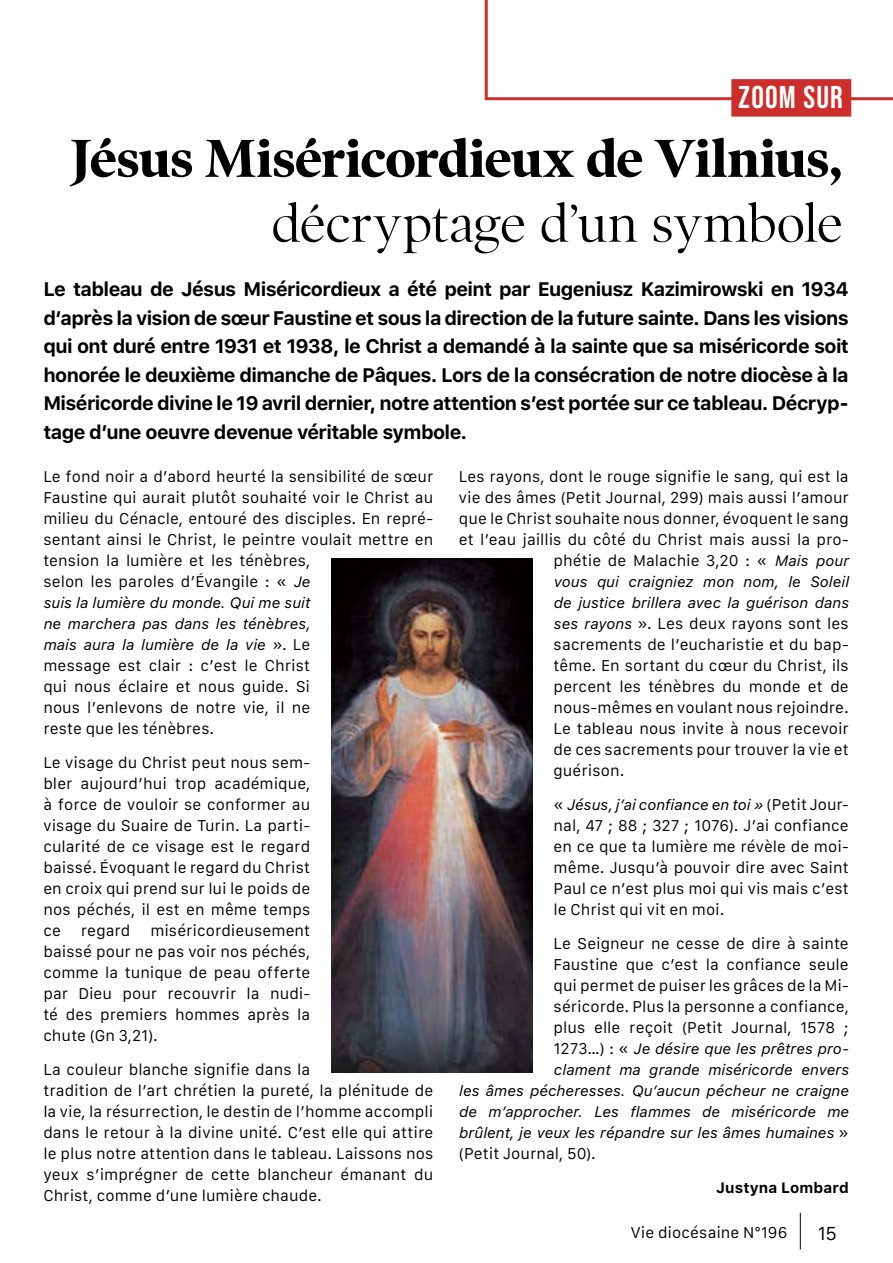
<style>
.page{position:relative;width:893px;height:1263px;background:#fff}
.page>*{position:absolute;margin:0;border:0;box-sizing:border-box;transform-origin:0 0}
.t1{font:700 54px "Poynter OS Disp";letter-spacing:-.01em;color:#000}
.t2{font:54px "Poynter OS Disp";letter-spacing:-.01em;color:#000}
.t3{font:31.5px "Bebas Neue";letter-spacing:.035em;color:#fff}
.t4{font:700 19.5px/28.5px "Galvji";letter-spacing:-.03em;color:#000;text-align:justify}
.t5{font:18px "Galvji";color:#000}
.t6{font:15px/21px "Galvji";letter-spacing:.005em;color:#000;text-align:justify}
.t7{font:italic 15px "Galvji";letter-spacing:.005em;color:#000}
.t8{font:700 15px "Galvji";letter-spacing:.01em;color:#000}
.s1{font-style:italic}
.s2{font-style:normal}
</style>
<div class="page">
<hr style="left:800px;top:1213px;width:1px;height:36px;background:#000">
<svg style="left:485px;top:0;width:408px;height:100px"></svg>
<div style="left:731px;top:79px;width:120px;height:38px;background:#cb2e2b"></div>
<img style="left:332px;top:558px;width:200px;height:514px">
<h2 class="t3" style="left:739px;top:79px;width:106px">ZOOM SUR</h2>
<h1 class="t1" style="left:71px;top:127px;width:773px">Jésus Miséricordieux de Vilnius,</h1>
<h1 class="t2" style="left:271px;top:193px;width:573px">décryptage d’un symbole</h1>
<p class="t4" style="left:43px;top:275px;width:807px">Le tableau de Jésus Miséricordieux a été peint par Eugeniusz Kazimirowski en 1934 d’après la vision de sœur Faustine et sous la direction de la future sainte. Dans les visions qui ont duré entre 1931 et 1938, le Christ a demandé à la sainte que sa miséricorde soit honorée le deuxième dimanche de Pâques. Lors de la consécration de notre diocèse à la Miséricorde divine le 19 avril dernier, notre attention s’est portée sur ce tableau. Décryp&shy;tage d’une oeuvre devenue véritable symbole.</p>
<p class="t6" style="left:43px;top:467px;width:391px;text-align:left">Le fond noir a d’abord heurté la sensibilité de sœur Faustine qui aurait plutôt souhaité voir le Christ au milieu du Cénacle, entouré des disciples. En repré&shy;sentant ainsi le Christ, le peintre voulait mettre en tension la lumière et les ténèbres,<br>selon les paroles d’Évangile : « <span class="s1">Je<br>suis la lumière du monde. Qui me suit<br>ne marchera pas dans les ténèbres,<br>mais aura la lumière de la vie</span> ». Le<br>message est clair : c’est le Christ<br>qui nous éclaire et nous guide. Si<br>nous l’enlevons de notre vie, il ne<br>reste que les ténèbres.</p>
<p class="t6" style="left:43px;top:753px;width:268px">Le visage du Christ peut nous sem&shy;bler aujourd’hui trop académique, à force de vouloir se conformer au visage du Suaire de Turin. La parti&shy;cularité de ce visage est le regard baissé. Évoquant le regard du Christ en croix qui prend sur lui le poids de nos péchés, il est en même temps ce</p>
<p class="t6" style="left:459px;top:467px;width:391px">Les rayons, dont le rouge signifie le sang, qui est la</p>
<p class="t6" style="left:459px;top:488px;width:391px">vie des âmes (Petit Journal, 299) mais aussi l’amour</p>
<p class="t6" style="left:459px;top:509px;width:391px">que le Christ souhaite nous donner, évoquent le sang</p>
<p class="t6" style="left:459px;top:530px;width:391px">et l’eau jaillis du côté du Christ mais aussi la pro-</p>
<p class="t6" style="left:554px;top:551px;width:297px">phétie de Malachie 3,20 : « <span class="s1">Mais pour</span></p>
<p class="t7" style="left:554px;top:573px;width:297px">vous qui craigniez mon nom, le Soleil</p>
<p class="t7" style="left:554px;top:594px;width:297px">de justice brillera avec la guérison dans</p>
<p class="t6" style="left:554px;top:614px;width:297px"><span class="s1">ses rayons</span> ». Les deux rayons sont les</p>
<p class="t6" style="left:554px;top:635px;width:297px">sacrements de l’eucharistie et du bap-</p>
<p class="t6" style="left:554px;top:656px;width:297px">tême. En sortant du cœur du Christ, ils</p>
<p class="t6" style="left:554px;top:677px;width:297px">percent les ténèbres du monde et de</p>
<p class="t6" style="left:554px;top:698px;width:297px">nous-mêmes en voulant nous rejoindre.</p>
<p class="t6" style="left:554px;top:719px;width:297px">Le tableau nous invite à nous recevoir</p>
<p class="t6" style="left:554px;top:740px;width:297px">de ces sacrements pour trouver la vie et</p>
<p class="t6" style="left:554px;top:761px;width:72px">guérison.</p>
<p class="t6" style="left:554px;top:794px;width:297px">« <span class="s1">Jésus, j’ai confiance en toi »</span> (Petit Jour&shy;nal, 47 ; 88 ; 327 ; 1076). J’ai confiance en ce que ta lumière me révèle de moi&shy;même. Jusqu’à pouvoir dire avec Saint Paul ce n’est plus moi qui vis mais c’est le Christ qui vit en moi.</p>
<p class="t6" style="left:554px;top:933px;width:297px">Le Seigneur ne cesse de dire à sainte</p>
<p class="t6" style="left:554px;top:954px;width:297px">Faustine que c’est la confiance seule</p>
<p class="t6" style="left:554px;top:975px;width:297px">qui permet de puiser les grâces de la Mi-</p>
<p class="t6" style="left:554px;top:996px;width:297px">séricorde. Plus la personne a confiance,</p>
<p class="t6" style="left:554px;top:1017px;width:297px">plus elle reçoit (Petit Journal, 1578 ;</p>
<p class="t7" style="left:554px;top:1040px;width:297px"><span class="s2">1273…) : «</span> Je désire que les prêtres pro-</p>
<p class="t7" style="left:554px;top:1061px;width:297px">clament ma grande miséricorde envers</p>
<p class="t7" style="left:459px;top:1082px;width:391px">les âmes pécheresses. Qu’aucun pécheur ne craigne</p>
<p class="t7" style="left:459px;top:1103px;width:391px">de m’approcher. Les flammes de miséricorde me</p>
<p class="t7" style="left:459px;top:1124px;width:391px">brûlent, je veux les répandre sur les âmes humaines <span class="s2">»</span></p>
<p class="t6" style="left:459px;top:1143px;width:139px">(Petit Journal, 50).</p>
<p class="t8" style="left:716px;top:1178px;width:134px">Justyna Lombard</p>
<p class="t6" style="left:43px;top:921px;width:268px;text-indent:107px">miséricordieusement baissé pour ne pas voir nos péchés, comme la tunique de peau offerte par Dieu pour recouvrir la nudi&shy;té des premiers hommes après la chute (Gn 3,21).</p>
<p class="t6" style="left:43px;top:1059px;width:391px;text-align:left">La couleur blanche signifie dans la<br>tradition de l’art chrétien la pureté, la plénitude de la vie, la résurrection, le destin de l’homme accompli dans le retour à la divine unité. C’est elle qui attire le plus notre attention dans le tableau. Laissons nos yeux s’imprégner de cette blancheur émanant du Christ, comme d’une lumière chaude.</p>
<p class="t6" style="left:81px;top:921px;width:51px">regard</p>
<p class="t6" style="left:631px;top:1222px;width:158px">Vie diocésaine N°196</p>
<p class="t5" style="left:817px;top:1223px;width:21px">15</p>
</div>
